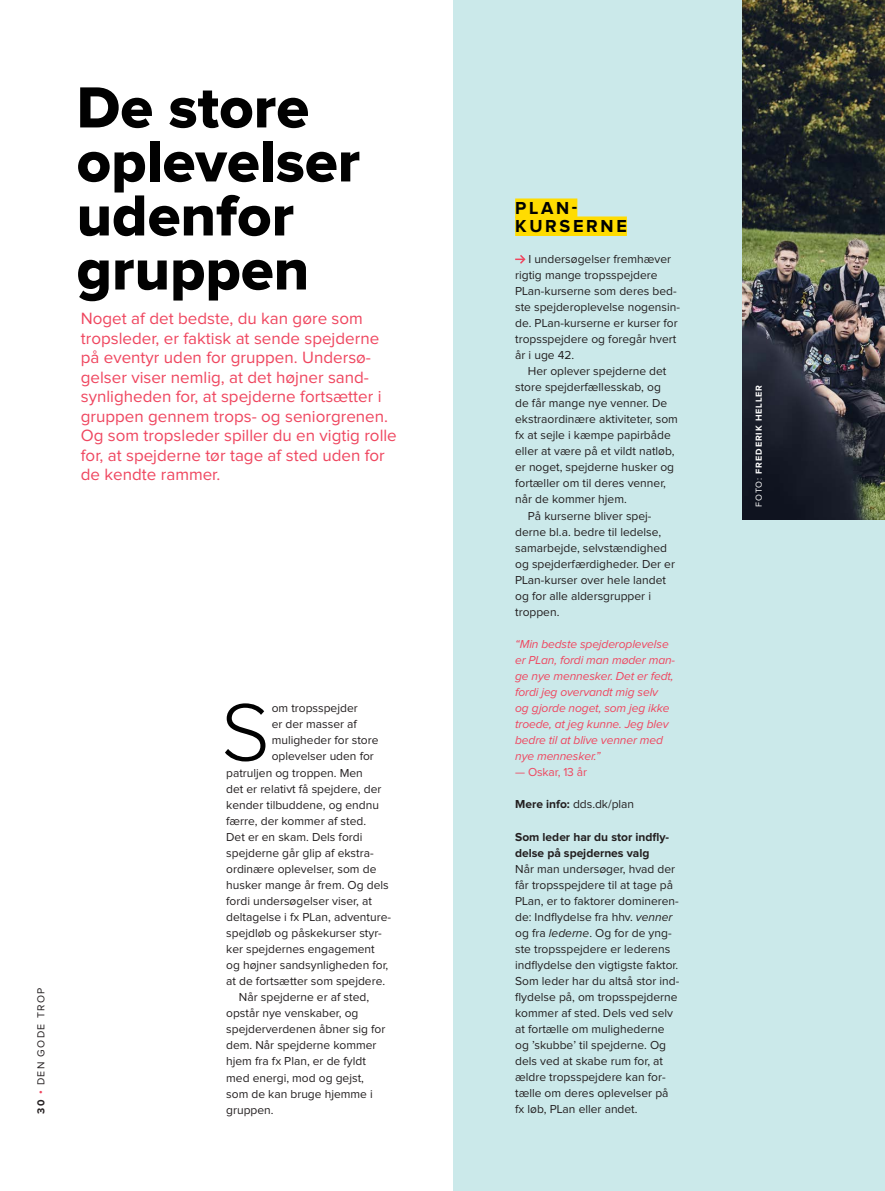
<style>
.page{position:relative;width:885px;height:1191px;background:#fff}
.page>*{position:absolute;margin:0;border:0;box-sizing:border-box;transform-origin:0 0}
.t1{font:300 84.15px "Proxima Nova";color:#010101}
.t2{font:60px/54px "Proxima Nova Extrabld";color:#010101}
.t3{font:700 18px/18px "Proxima Nova";letter-spacing:.15em;color:#010101}
.t4{font:16.95px/19.5px "Proxima Nova";color:#ef465f}
.t5{font:12px/16px "Proxima Nova";color:#231f20}
.t6{font:italic 12px/16px "Proxima Nova";letter-spacing:-.01em;color:#ef465f}
.t7{font:700 12px/16px "Proxima Nova";color:#231f20}
.t8{font:12px "Proxima Nova";letter-spacing:-.01em;color:#ef465f}
.t9{font:10.5px "Proxima Nova";letter-spacing:.125em;color:#231f20}
.t10{font:700 9px "Proxima Nova";letter-spacing:.1em;color:#fff}
.s1{font-weight:700}
.s2{font-weight:700;color:#ef465f}
.s3{font-style:italic}
.s4{font-weight:400}
</style>
<div class="page">
<div style="left:453px;top:0;width:431px;height:1191px;background:#cbe9ea"></div>
<svg style="left:515px;top:255px;width:11px;height:9px"></svg>
<div style="left:515px;top:198px;width:62px;height:20px;background:#ffdc01"></div>
<div style="left:515px;top:216px;width:111px;height:20px;background:#ffdc01"></div>
<img style="left:742px;top:0;width:142px;height:519px">
<h2 class="t2" style="left:77px;top:83px;width:285px">De store oplevelser udenfor gruppen</h2>
<p class="t4" style="left:81px;top:309px;width:317px">Noget af det bedste, du kan gøre som tropsleder, er faktisk at sende spejderne på eventyr uden for gruppen. Undersø&shy;gelser viser nemlig, at det højner sand&shy;synligheden for, at spejderne fortsætter i gruppen gennem trops- og seniorgrenen.<br>Og som tropsleder spiller du en vigtig rolle for, at spejderne tør tage af sted uden for de kendte rammer.</p>
<p class="t9" style="left:36px;top:1113px;width:127px;rotate:-90deg"><span class="s1">30</span> <span class="s2">•</span> DEN GODE TROP</p>
<h1 class="t1" style="left:221px;top:694px;width:50px">S</h1>
<p class="t5" style="left:272px;top:701px;width:87px">om tropsspejder</p>
<p class="t5" style="left:272px;top:717px;width:87px">er der masser af</p>
<p class="t5" style="left:272px;top:733px;width:108px">muligheder for store</p>
<p class="t5" style="left:272px;top:749px;width:104px">oplevelser uden for</p>
<p class="t5" style="left:226px;top:765px;width:138px">patruljen og troppen. Men</p>
<p class="t5" style="left:226px;top:781px;width:157px">det er relativt få spejdere, der</p>
<p class="t5" style="left:226px;top:797px;width:154px">kender tilbuddene, og endnu</p>
<p class="t5" style="left:226px;top:813px;width:141px">færre, der kommer af sted.</p>
<p class="t5" style="left:226px;top:829px;width:138px">Det er en skam. Dels fordi</p>
<p class="t5" style="left:226px;top:845px;width:149px">spejderne går glip af ekstra-</p>
<p class="t5" style="left:226px;top:861px;width:152px">ordinære oplevelser, som de</p>
<p class="t5" style="left:226px;top:877px;width:164px">husker mange år frem. Og dels</p>
<p class="t5" style="left:226px;top:893px;width:147px">fordi undersøgelser viser, at</p>
<p class="t5" style="left:226px;top:909px;width:166px">deltagelse i fx PLan, adventure-</p>
<p class="t5" style="left:226px;top:925px;width:157px">spejdløb og påskekurser styr-</p>
<p class="t5" style="left:226px;top:941px;width:150px">ker spejdernes engagement</p>
<p class="t5" style="left:226px;top:957px;width:164px">og højner sandsynligheden for,</p>
<p class="t5" style="left:226px;top:973px;width:160px">at de fortsætter som spejdere.</p>
<p class="t5" style="left:239px;top:989px;width:132px">Når spejderne er af sted,</p>
<p class="t5" style="left:226px;top:1005px;width:134px">opstår nye venskaber, og</p>
<p class="t5" style="left:226px;top:1021px;width:161px">spejderverdenen åbner sig for</p>
<p class="t5" style="left:226px;top:1038px;width:152px">dem. Når spejderne kommer</p>
<p class="t5" style="left:226px;top:1054px;width:141px">hjem fra fx Plan, er de fyldt</p>
<p class="t5" style="left:226px;top:1070px;width:139px">med energi, mod og gejst,</p>
<p class="t5" style="left:226px;top:1086px;width:148px">som de kan bruge hjemme i</p>
<p class="t5" style="left:226px;top:1102px;width:49px">gruppen.</p>
<h3 class="t3" style="left:515px;top:200px;width:113px">PLAN-<br>KURSERNE</h3>
<p class="t5" style="left:515px;top:251px;width:166px;text-indent:13px">I undersøgelser fremhæver rigtig mange tropsspejdere<br>PLan-kurserne som deres bed&shy;ste spejderoplevelse nogensin&shy;de. PLan-kurserne er kurser for tropsspejdere og foregår hvert år i uge 42.</p>
<p class="t5" style="left:528px;top:363px;width:140px">Her oplever spejderne det</p>
<p class="t5" style="left:515px;top:379px;width:147px">store spejderfællesskab, og</p>
<p class="t5" style="left:515px;top:396px;width:154px">de får mange nye venner. De</p>
<p class="t5" style="left:515px;top:412px;width:164px">ekstraordinære aktiviteter, som</p>
<p class="t5" style="left:515px;top:428px;width:157px">fx at sejle i kæmpe papirbåde</p>
<p class="t5" style="left:515px;top:444px;width:161px">eller at være på et vildt natløb,</p>
<p class="t5" style="left:515px;top:460px;width:160px">er noget, spejderne husker og</p>
<p class="t5" style="left:515px;top:476px;width:152px">fortæller om til deres venner,</p>
<p class="t5" style="left:515px;top:492px;width:113px">når de kommer hjem.</p>
<p class="t5" style="left:528px;top:508px;width:125px">På kurserne bliver spej-</p>
<p class="t5" style="left:515px;top:524px;width:147px">derne bl.a. bedre til ledelse,</p>
<p class="t5" style="left:515px;top:540px;width:153px">samarbejde, selvstændighed</p>
<p class="t5" style="left:515px;top:556px;width:161px">og spejderfærdigheder. Der er</p>
<p class="t5" style="left:515px;top:572px;width:152px">PLan-kurser over hele landet</p>
<p class="t5" style="left:515px;top:588px;width:137px">og for alle aldersgrupper i</p>
<p class="t5" style="left:515px;top:604px;width:46px">troppen.</p>
<p class="t6" style="left:515px;top:636px;width:161px">“Min bedste spejderoplevelse er PLan, fordi man møder man&shy;ge nye mennesker. Det er fedt, fordi jeg overvandt mig selv<br>og gjorde noget, som jeg ikke troede, at jeg kunne. Jeg blev bedre til at blive venner med nye mennesker.”</p>
<p class="t8" style="left:515px;top:767px;width:73px">— Oskar, 13 år</p>
<p class="t5" style="left:515px;top:797px;width:120px"><span class="s1">Mere info:</span> dds.dk/plan</p>
<p class="t7" style="left:515px;top:829px;width:155px">Som leder har du stor indfly&shy;delse på spejdernes valg</p>
<p class="t5" style="left:515px;top:861px;width:165px">Når man undersøger, hvad der får tropsspejdere til at tage på<br>PLan, er to faktorer domineren&shy;de: Indflydelse fra hhv. <span class="s3">venner </span>og fra <span class="s3">lederne</span>. Og for de yng&shy;ste tropsspejdere er lederens indflydelse den vigtigste faktor.<br>Som leder har du altså stor ind&shy;flydelse på, om tropsspejderne kommer af sted. Dels ved selv at fortælle om mulighederne og ’skubbe’ til spejderne. Og dels ved at skabe rum for, at ældre tropsspejdere kan for&shy;tælle om deres oplevelser på fx løb, PLan eller andet.</p>
<p class="t10" style="left:754px;top:507px;width:124px;rotate:-90deg"><span class="s4">FOTO:</span> FREDERIK HELLER</p>
</div>
